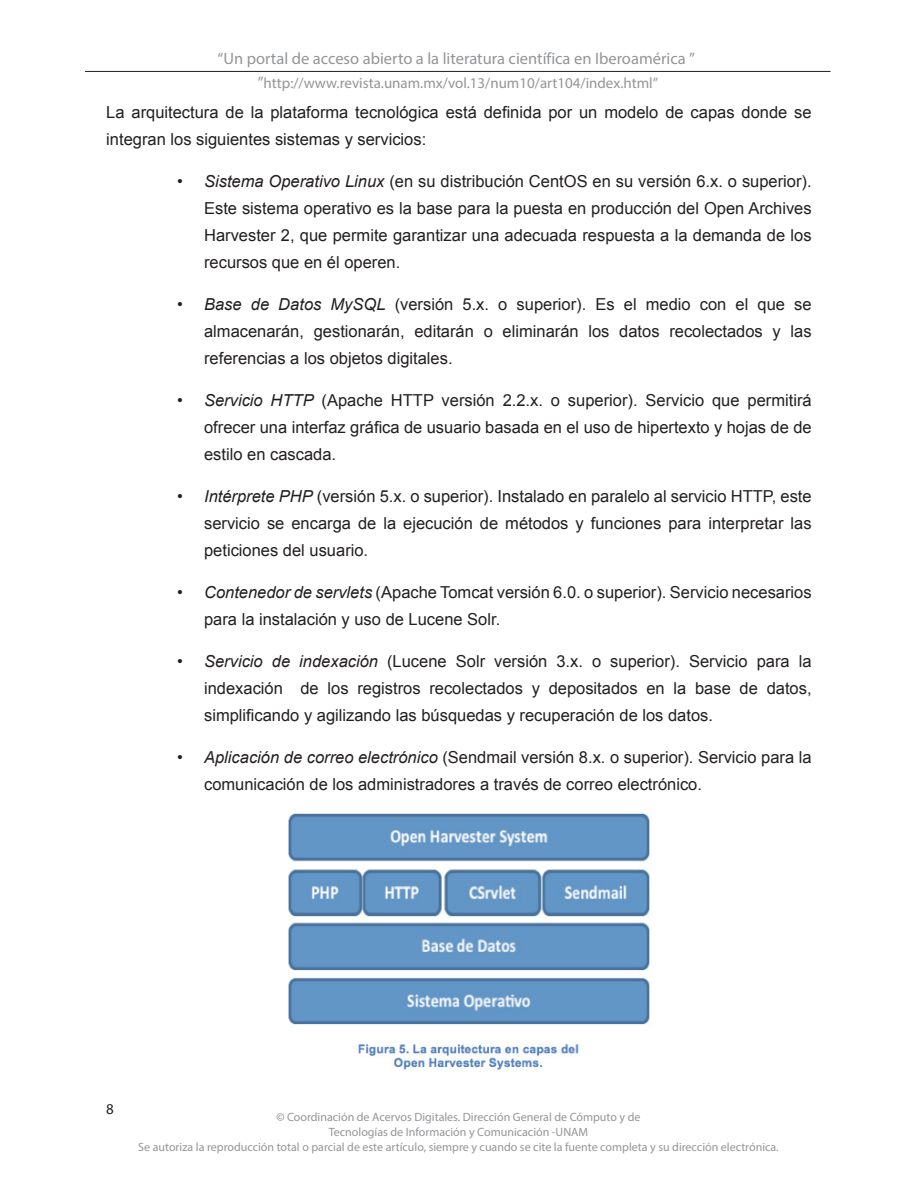
<style>
.page{position:relative;width:918px;height:1188px;background:#fff}
.page>*{position:absolute;margin:0;border:0;box-sizing:border-box;transform-origin:0 0}
.t1{font:16.5px/27px "Arial";color:#231f20;text-align:justify}
.t2{font:16.5px "Myriad Pro";color:#939598}
.t3{font:15px "Myriad Pro";color:#939598}
.t4{font:15px "Myriad Pro";color:#231f20}
.t5{font:12px/15px "Myriad Pro";color:#939598;text-align:center}
.s1{font-size:16.5px}
.s2{font-style:italic}
.s3{color:#808285}
</style>
<div class="page">
<hr style="left:85px;top:71px;width:746px;height:1px;background:#231f20">
<img style="left:288px;top:813px;width:362px;height:257px">
<p class="t2" style="left:218px;top:49px;width:479px">“Un portal de acceso abierto a la literatura científica en Iberoamérica ”</p>
<p class="t3" style="left:258px;top:74px;width:402px"><span class="s1">”</span>http://www.revista.unam.mx/vol.13/num10/art104/index.html”</p>
<p class="t1" style="left:106px;top:99px;width:707px">La arquitectura de la plataforma tecnológica está definida por un modelo de capas donde se integran los siguientes sistemas y servicios:</p>
<p class="t1" style="left:204px;top:168px;width:609px;text-indent:-27px"><span class="s2">• Sistema Operativo Linux</span> (en su distribución CentOS en su versión 6.x. o superior).<br>Este sistema operativo es la base para la puesta en producción del Open Archives Harvester 2, que permite garantizar una adecuada respuesta a la demanda de los recursos que en él operen.</p>
<p class="t1" style="left:204px;top:291px;width:609px;text-indent:-27px"><span class="s2">• Base de Datos MySQL</span> (versión 5.x. o superior). Es el medio con el que se almacenarán, gestionarán, editarán o eliminarán los datos recolectados y las referencias a los objetos digitales.</p>
<p class="t1" style="left:204px;top:387px;width:609px;text-indent:-27px"><span class="s2">• Servicio HTTP</span> (Apache HTTP versión 2.2.x. o superior). Servicio que permitirá ofrecer una interfaz gráfica de usuario basada en el uso de hipertexto y hojas de de estilo en cascada.</p>
<p class="t1" style="left:204px;top:483px;width:609px;text-indent:-27px"><span class="s2">• Intérprete PHP</span> (versión 5.x. o superior). Instalado en paralelo al servicio HTTP, este servicio se encarga de la ejecución de métodos y funciones para interpretar las peticiones del usuario.</p>
<p class="t1" style="left:204px;top:579px;width:609px;text-indent:-27px"><span class="s2">• Contenedor de servlets</span> (Apache Tomcat versión 6.0. o superior). Servicio necesarios para la instalación y uso de Lucene Solr.</p>
<p class="t1" style="left:204px;top:648px;width:609px;text-indent:-27px"><span class="s2">• Servicio de indexación</span> (Lucene Solr versión 3.x. o superior). Servicio para la indexación de los registros recolectados y depositados en la base de datos, simplificando y agilizando las búsquedas y recuperación de los datos.</p>
<p class="t1" style="left:204px;top:744px;width:609px;text-indent:-27px"><span class="s2">• Aplicación de correo electrónico</span> (Sendmail versión 8.x. o superior). Servicio para la comunicación de los administradores a través de correo electrónico.</p>
<p class="t4" style="left:106px;top:1100px;width:9px">8</p>
<p class="t5" style="left:138px;top:1110px;width:642px"><span class="s3">©</span> Coordinación de Acervos Digitales. Dirección General de Cómputo y de<br>Tecnologías de Información y Comunicación -UNAM<br>Se autoriza la reproducción total o parcial de este artículo, siempre y cuando se cite la fuente completa y su dirección electrónica.</p>
</div>
